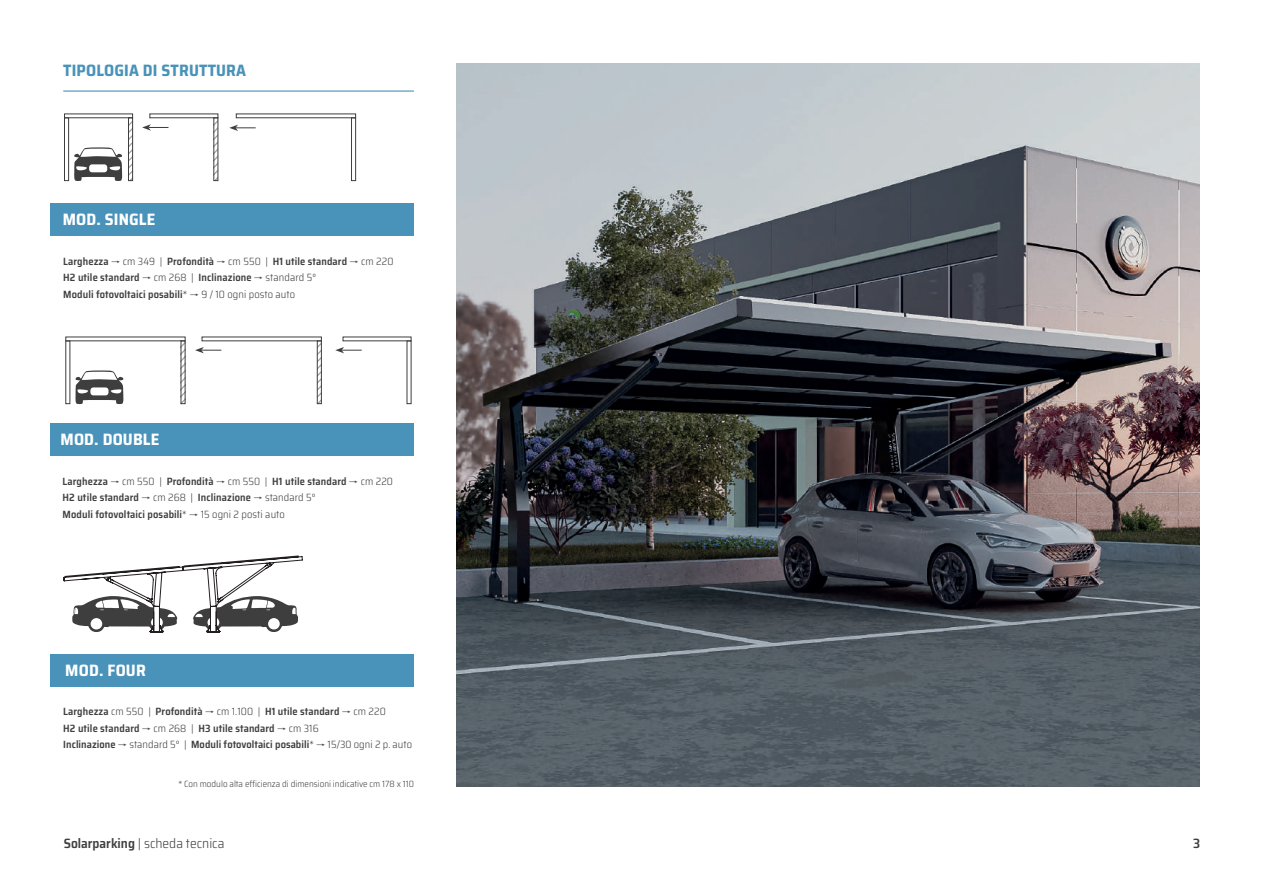
<style>
.page{position:relative;width:1263px;height:893px;background:#fff}
.page>*{position:absolute;margin:0;border:0;box-sizing:border-box;transform-origin:0 0}
.t1{font:700 semi-condensed 16.5px "Saira";letter-spacing:.01em;color:#fff}
.t2{font:700 semi-condensed 16.5px "Saira";letter-spacing:.01em;color:#4992b9}
.t3{font:300 semi-condensed 13.5px "Saira";color:#3e3e3f}
.t4{font:600 semi-condensed 13.5px "Saira";color:#3e3e3f}
.t5{font:600 semi-condensed 10.5px/16.5px "Saira";letter-spacing:.01em;color:#3e3e3f}
.t6{font:300 semi-condensed 9px "Saira";color:#3e3e3f}
.s1{font-weight:300}
.s2{font-weight:600}
</style>
<div class="page">
<hr style="left:63px;top:90px;width:351px;height:2px;background:#4992b9">
<svg style="left:63px;top:556px;width:240px;height:76px"></svg>
<div style="left:50px;top:203px;width:364px;height:33px;background:#4992b9"></div>
<div style="left:50px;top:423px;width:364px;height:33px;background:#4992b9"></div>
<div style="left:64px;top:114px;width:69px;height:4px;border:1px solid #3e3e3f"></div>
<div style="left:149px;top:114px;width:69px;height:4px;border:1px solid #3e3e3f"></div>
<div style="left:64px;top:117px;width:5px;height:64px;border:1px solid #3e3e3f"></div>
<div style="left:351px;top:117px;width:5px;height:64px;border:1px solid #3e3e3f"></div>
<svg style="left:142px;top:124px;width:26px;height:7px"></svg>
<div style="left:236px;top:114px;width:120px;height:4px;border:1px solid #3e3e3f"></div>
<svg style="left:73px;top:118px;width:58px;height:63px"></svg>
<div style="left:128px;top:117px;width:5px;height:64px;border:1px solid #3e3e3f"></div>
<svg style="left:215px;top:122px;width:1px;height:52px"></svg>
<div style="left:213px;top:117px;width:5px;height:64px;border:1px solid #3e3e3f"></div>
<svg style="left:229px;top:125px;width:27px;height:6px"></svg>
<svg style="left:335px;top:347px;width:27px;height:6px"></svg>
<div style="left:65px;top:341px;width:5px;height:63px;border:1px solid #3e3e3f"></div>
<svg style="left:319px;top:344px;width:1px;height:58px"></svg>
<div style="left:317px;top:341px;width:5px;height:63px;border:1px solid #3e3e3f"></div>
<svg style="left:195px;top:347px;width:26px;height:6px"></svg>
<svg style="left:75px;top:370px;width:49px;height:34px"></svg>
<div style="left:50px;top:654px;width:364px;height:33px;background:#4992b9"></div>
<img style="left:456px;top:64px;width:743px;height:723px">
<h1 class="t2" style="left:63px;top:57px;width:184px">TIPOLOGIA DI STRUTTURA</h1>
<h1 class="t1" style="left:63px;top:206px;width:94px">MOD. SINGLE</h1>
<p class="t5" style="left:63px;top:253px;width:332px">Larghezza <span class="s1">→ cm 349 |</span> Profondità <span class="s1">→ cm 550 |</span> H1 utile standard <span class="s1">→ cm 220<br></span>H2 utile standard <span class="s1">→ cm 268 |</span> Inclinazione <span class="s1">→ standard 5°<br></span>Moduli fotovoltaici posabili<span class="s1">* → 9 / 10 ogni posto auto</span></p>
<h1 class="t1" style="left:61px;top:427px;width:100px">MOD. DOUBLE</h1>
<p class="t5" style="left:63px;top:473px;width:332px">Larghezza <span class="s1">→ cm 550 |</span> Profondità <span class="s1">→ cm 550 |</span> H1 utile standard <span class="s1">→ cm 220<br></span>H2 utile standard <span class="s1">→ cm 268 |</span> Inclinazione <span class="s1">→ standard 5°<br></span>Moduli fotovoltaici posabili<span class="s1">* → 15 ogni 2 posti auto</span></p>
<h1 class="t1" style="left:65px;top:657px;width:82px">MOD. FOUR</h1>
<p class="t5" style="left:63px;top:703px;width:350px">Larghezza <span class="s1">cm 550 |</span> Profondità <span class="s1">→ cm 1.100 |</span> H1 utile standard <span class="s1">→ cm 220<br></span>H2 utile standard <span class="s1">→ cm 268 |</span> H3 utile standard <span class="s1">→ cm 316<br></span>Inclinazione <span class="s1">→ standard 5° |</span> Moduli fotovoltaici posabili<span class="s1">* → 15/30 ogni 2 p. auto</span></p>
<p class="t6" style="left:179px;top:777px;width:237px">* Con modulo alta efficienza di dimensioni indicative cm 178 x 110</p>
<p class="t3" style="left:64px;top:833px;width:162px"><span class="s2">Solarparking</span> | scheda tecnica</p>
<p class="t4" style="left:1193px;top:833px;width:9px">3</p>
</div>
